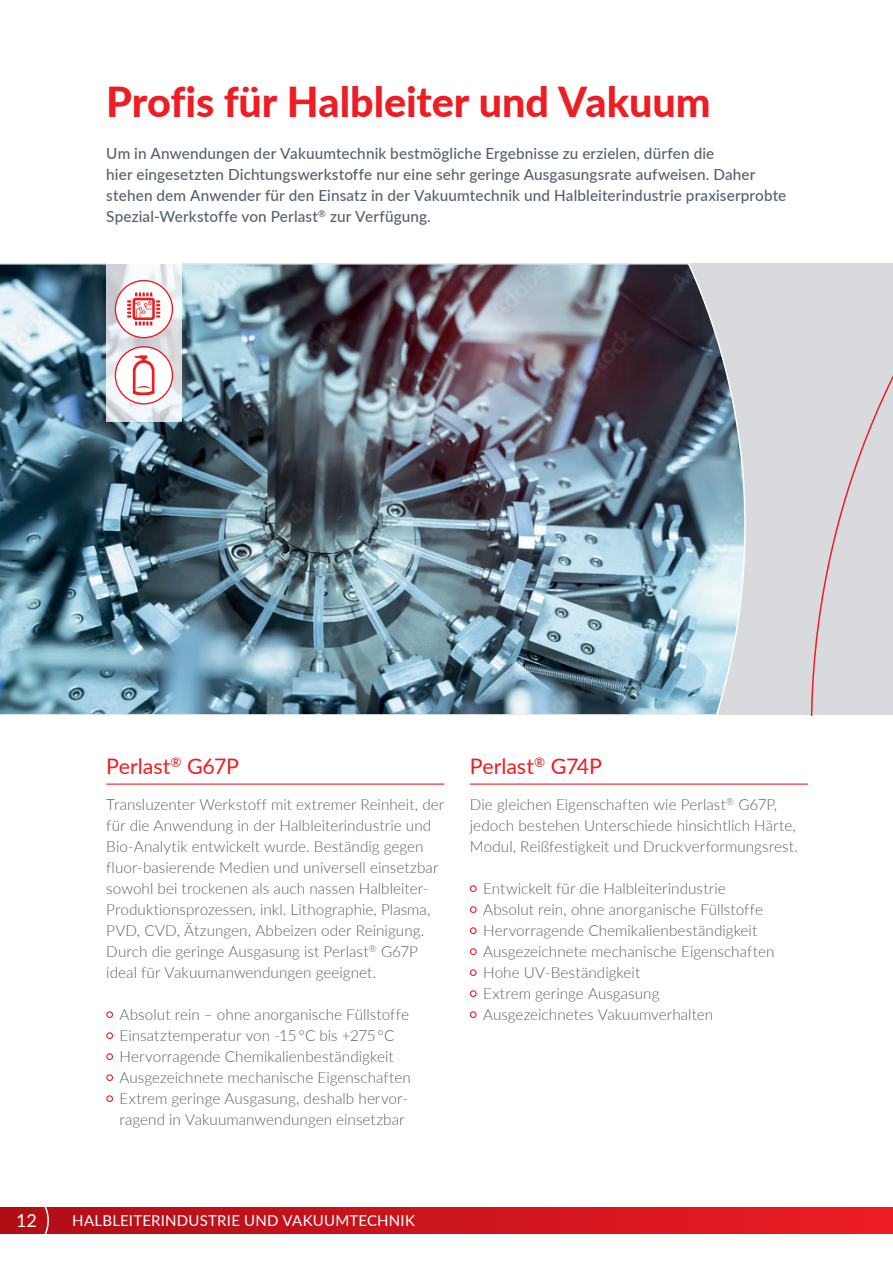
<style>
.page{position:relative;width:893px;height:1263px;background:#fff}
.page>*{position:absolute;margin:0;border:0;box-sizing:border-box;transform-origin:0 0}
.t1{font:800 41.25px "Lato";color:#ee1d23}
.t2{font:21.45px "Lato";letter-spacing:-.01em;color:#ee1d23}
.t3{font:18px "Lato";color:#fff}
.t4{font:300 15.3px/21px "Lato";color:#55626d}
.t5{font:500 15.3px/21px "Lato";letter-spacing:.01em;color:#55626d}
.t6{font:15px "Lato";letter-spacing:.015em;color:#fff}
</style>
<div class="page">
<div style="left:0;top:264px;width:893px;height:451px;background:#d8dade"></div>
<img style="left:0;top:264px;width:746px;height:451px">
<img style="left:106px;top:265px;width:76px;height:156px">
<hr style="left:106px;top:264px;width:76px;height:1px;background:#fdfdfd">
<div style="left:115px;top:347px;width:57px;height:57px;background:#fff;border-radius:50%"></div>
<div style="left:115px;top:346px;width:58px;height:58px;border:1px solid #ee1d23;border-radius:50%"></div>
<svg style="left:133px;top:355px;width:22px;height:40px"></svg>
<div style="left:115px;top:281px;width:57px;height:57px;background:#fff;border-radius:50%"></div>
<div style="left:115px;top:280px;width:58px;height:58px;border:1px solid #ee1d23;border-radius:50%"></div>
<svg style="left:127px;top:292px;width:33px;height:34px"></svg>
<svg style="left:811px;top:263px;width:82px;height:452px"></svg>
<hr style="left:106px;top:783px;width:338px;height:2px;background:#ee1d23">
<div style="left:106px;top:1011px;width:7px;height:7px;border:1px solid #ee1d23;border-radius:50%"></div>
<div style="left:106px;top:1032px;width:7px;height:7px;border:1px solid #ee1d23;border-radius:50%"></div>
<div style="left:106px;top:1053px;width:7px;height:7px;border:1px solid #ee1d23;border-radius:50%"></div>
<div style="left:106px;top:1074px;width:7px;height:7px;border:1px solid #ee1d23;border-radius:50%"></div>
<div style="left:106px;top:1095px;width:7px;height:7px;border:1px solid #ee1d23;border-radius:50%"></div>
<hr style="left:470px;top:783px;width:338px;height:2px;background:#ee1d23">
<div style="left:470px;top:885px;width:7px;height:7px;border:1px solid #ee1d23;border-radius:50%"></div>
<div style="left:470px;top:906px;width:7px;height:7px;border:1px solid #ee1d23;border-radius:50%"></div>
<div style="left:470px;top:927px;width:7px;height:7px;border:1px solid #ee1d23;border-radius:50%"></div>
<div style="left:470px;top:948px;width:7px;height:7px;border:1px solid #ee1d23;border-radius:50%"></div>
<div style="left:470px;top:969px;width:7px;height:7px;border:1px solid #ee1d23;border-radius:50%"></div>
<div style="left:470px;top:990px;width:7px;height:7px;border:1px solid #ee1d23;border-radius:50%"></div>
<div style="left:470px;top:1011px;width:7px;height:7px;border:1px solid #ee1d23;border-radius:50%"></div>
<div style="left:0;top:1208px;width:893px;height:25px;background:linear-gradient(to right,#b10d16,#eb1c23)"></div>
<svg style="left:0;top:1208px;width:49px;height:25px"></svg>
<h1 class="t1" style="left:106px;top:71px;width:606px">Profis für Halbleiter und Vakuum</h1>
<p class="t5" style="left:106px;top:142px;width:682px">Um in Anwendungen der Vakuumtechnik bestmögliche Ergebnisse zu erzielen, dürfen die<br>hier eingesetzten Dichtungswerkstoffe nur eine sehr geringe Ausgasungsrate aufweisen. Daher stehen dem Anwender für den Einsatz in der Vakuumtechnik und Halbleiterindustrie praxiserprobte Spezial- Werkstoffe von Perlast<sup>®</sup> zur Verfügung.</p>
<h2 class="t2" style="left:106px;top:751px;width:134px">Perlast<sup>®</sup> G67P</h2>
<p class="t4" style="left:106px;top:793px;width:339px">Transluzenter Werkstoff mit extremer Reinheit, der für die Anwendung in der Halbleiterindustrie und Bio-Analytik entwickelt wurde. Beständig gegen fluor-basierende Medien und universell einsetzbar sowohl bei trockenen als auch nassen Halbleiter-Produktionsprozessen, inkl. Lithographie, Plasma, PVD, CVD, Ätzungen, Abbeizen oder Reinigung.<br>Durch die geringe Ausgasung ist Perlast<sup>®</sup> G67P ideal für Vakuumanwendungen geeignet.</p>
<p class="t4" style="left:119px;top:1003px;width:293px">Absolut rein – ohne anorganische Füllstoffe Einsatztemperatur von -15 °C bis +275 °C Hervorragende Chemikalienbeständigkeit Ausgezeichnete mechanische Eigenschaften Extrem geringe Ausgasung, deshalb hervor&shy;ragend in Vakuumanwendungen einsetzbar</p>
<h2 class="t2" style="left:470px;top:751px;width:134px">Perlast<sup>®</sup> G74P</h2>
<p class="t4" style="left:470px;top:793px;width:330px">Die gleichen Eigenschaften wie Perlast<sup>®</sup> G67P, jedoch bestehen Unterschiede hinsichtlich Härte,<br>Modul, Reißfestigkeit und Druckverformungsrest.</p>
<p class="t4" style="left:483px;top:877px;width:293px">Entwickelt für die Halbleiterindustrie Absolut rein, ohne anorganische Füllstoffe Hervorragende Chemikalienbeständigkeit Ausgezeichnete mechanische Eigenschaften Hohe UV-Beständigkeit<br>Extrem geringe Ausgasung<br>Ausgezeichnetes Vakuumverhalten</p>
<p class="t3" style="left:16px;top:1207px;width:22px">12</p>
<p class="t6" style="left:72px;top:1210px;width:344px">HALBLEITERINDUSTRIE UND VAKUUMTECHNIK</p>
</div>
